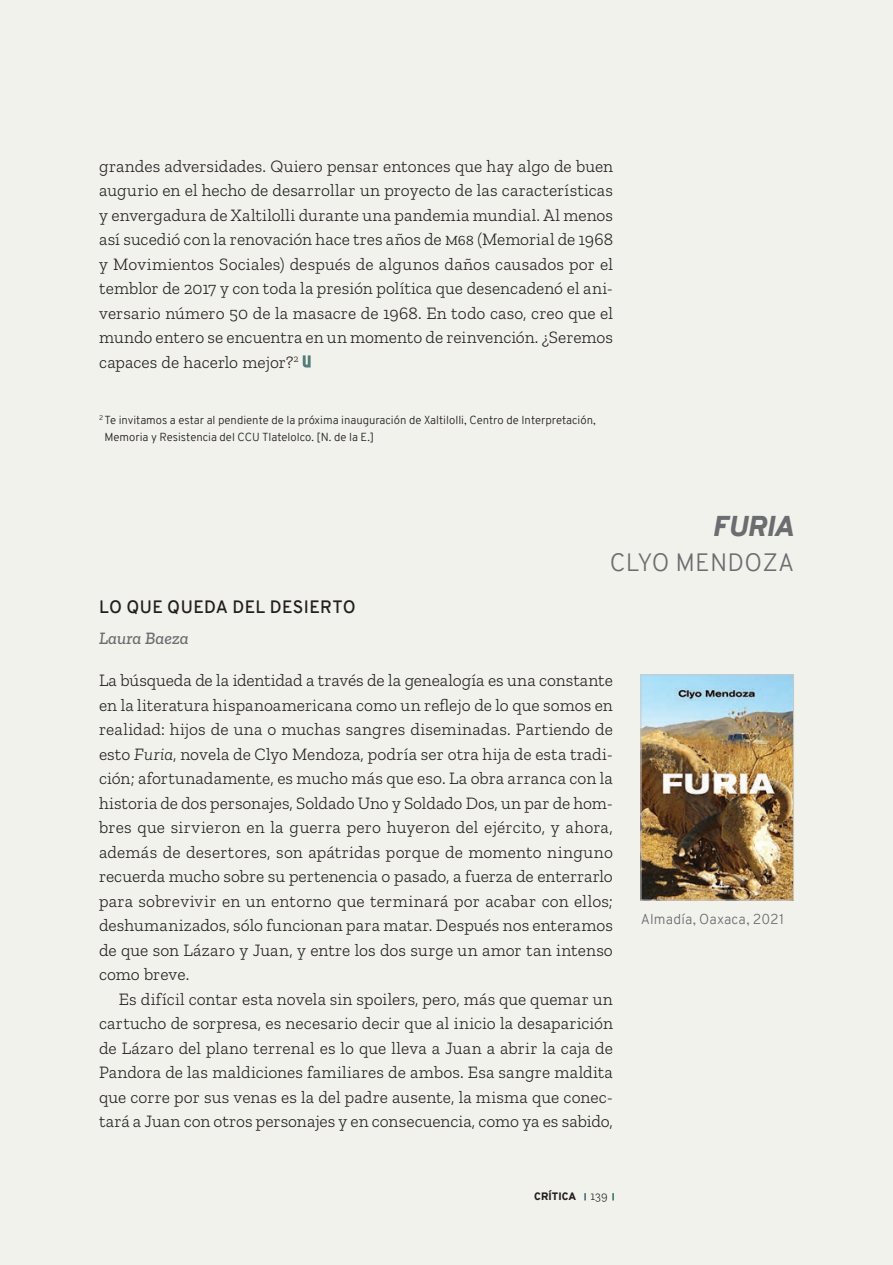
<style>
.page{position:relative;width:893px;height:1265px;background:#f2f2ed}
.page>*{position:absolute;margin:0;border:0;box-sizing:border-box;transform-origin:0 0}
.Reseña_título_genera{font:italic 900 28px "Overpass";letter-spacing:.01em;color:#6c6d70}
.Reseña_subtítulo_gen{font:300 24.5px "Overpass";letter-spacing:.01em;color:#6c6d70}
.Cuerpo_del_texto{font:300 17.5px/24.5px "Zilla Slab";color:#231f20;text-align:justify}
.Cuerpo_de_texto_prim{font:300 17.5px/24.5px "Zilla Slab";color:#231f20;text-align:justify}
.Reseña_subtítulo{font:600 17.5px "Overpass";letter-spacing:.02em;color:#231f20}
.Reseña_autor{font:italic 500 17.5px "Zilla Slab";color:#6c6d70}
.Reseña_ficha_pág__de{font:300 14px "Overpass";letter-spacing:.01em;color:#6c6d70}
.Nota_al_pie_de_págin{font:300 11.38px/17.5px "Overpass";color:#231f20}
.t1{font:900 10.5px "Overpass";letter-spacing:.01em;color:#231f20}
.s1{font-style:italic}
.s2{font-family:"Zilla Slab";font-weight:300;font-size:12.25px}
</style>
<div class="page">
<svg style="left:584px;top:1193px;width:2px;height:7px"></svg>
<svg style="left:612px;top:1193px;width:2px;height:7px"></svg>
<svg style="left:303px;top:355px;width:8px;height:13px"></svg>
<img style="left:643px;top:677px;width:149px;height:221px">
<div style="left:641px;top:675px;width:153px;height:225px;border:1px solid #c7c8ca"></div>
<p class="Cuerpo_del_texto" style="left:99px;top:154px;width:515px">grandes adversidades. Quiero pensar entonces que hay algo de buen augurio en el hecho de desarrollar un proyecto de las características y envergadura de Xaltilolli durante una pandemia mundial. Al menos así sucedió con la renovación hace tres años de M68 (Memorial de 1968 y Movimientos Sociales) después de algunos daños causados por el temblor de 2017 y con toda la presión política que desencadenó el ani&shy;versario número 50 de la masacre de 1968. En todo caso, creo que el mundo entero se encuentra en un momento de reinvención. ¿Seremos capaces de hacerlo mejor?<sup>2</sup></p>
<p class="Nota_al_pie_de_págin" style="left:104px;top:411px;width:493px;text-indent:-5px"><sup>2</sup> Te invitamos a estar al pendiente de la próxima inauguración de Xaltilolli, Centro de Interpretación,<br>Memoria y Resistencia del CCU Tlatelolco. [N. de la E.]</p>
<p class="Reseña_título_genera" style="left:713px;top:506px;width:82px">FURIA</p>
<p class="Reseña_subtítulo_gen" style="left:610px;top:544px;width:186px">CLYO MENDOZA</p>
<p class="Reseña_subtítulo" style="left:99px;top:594px;width:258px">LO QUE QUEDA DEL DESIERTO</p>
<p class="Reseña_autor" style="left:99px;top:628px;width:91px">Laura Baeza</p>
<p class="Cuerpo_de_texto_prim" style="left:99px;top:668px;width:515px">La búsqueda de la identidad a través de la genealogía es una constante en la literatura hispanoamericana como un reflejo de lo que somos en realidad: hijos de una o muchas sangres diseminadas. Partiendo de esto <span class="s1">Furia</span>, novela de Clyo Mendoza, podría ser otra hija de esta tradi&shy;ción; afortunadamente, es mucho más que eso. La obra arranca con la historia de dos personajes, Soldado Uno y Soldado Dos, un par de hom&shy;bres que sirvieron en la guerra pero huyeron del ejército, y ahora, además de desertores, son apátridas porque de momento ninguno recuerda mucho sobre su pertenencia o pasado, a fuerza de enterrarlo para sobrevivir en un entorno que terminará por acabar con ellos; deshumanizados, sólo funcionan para matar. Después nos enteramos de que son Lázaro y Juan, y entre los dos surge un amor tan intenso como breve.</p>
<p class="Cuerpo_del_texto" style="left:99px;top:987px;width:515px;text-indent:20px">Es difícil contar esta novela sin spoilers, pero, más que quemar un cartucho de sorpresa, es necesario decir que al inicio la desaparición de Lázaro del plano terrenal es lo que lleva a Juan a abrir la caja de Pandora de las maldiciones familiares de ambos. Esa sangre maldita que corre por sus venas es la del padre ausente, la misma que conec&shy;tará a Juan con otros personajes y en consecuencia, como ya es sabido,</p>
<p class="t1" style="left:534px;top:1189px;width:75px">CRÍTICA <span class="s2">139</span></p>
<p class="Reseña_ficha_pág__de" style="left:641px;top:909px;width:145px">Almadía, Oaxaca, 2021</p>
</div>
